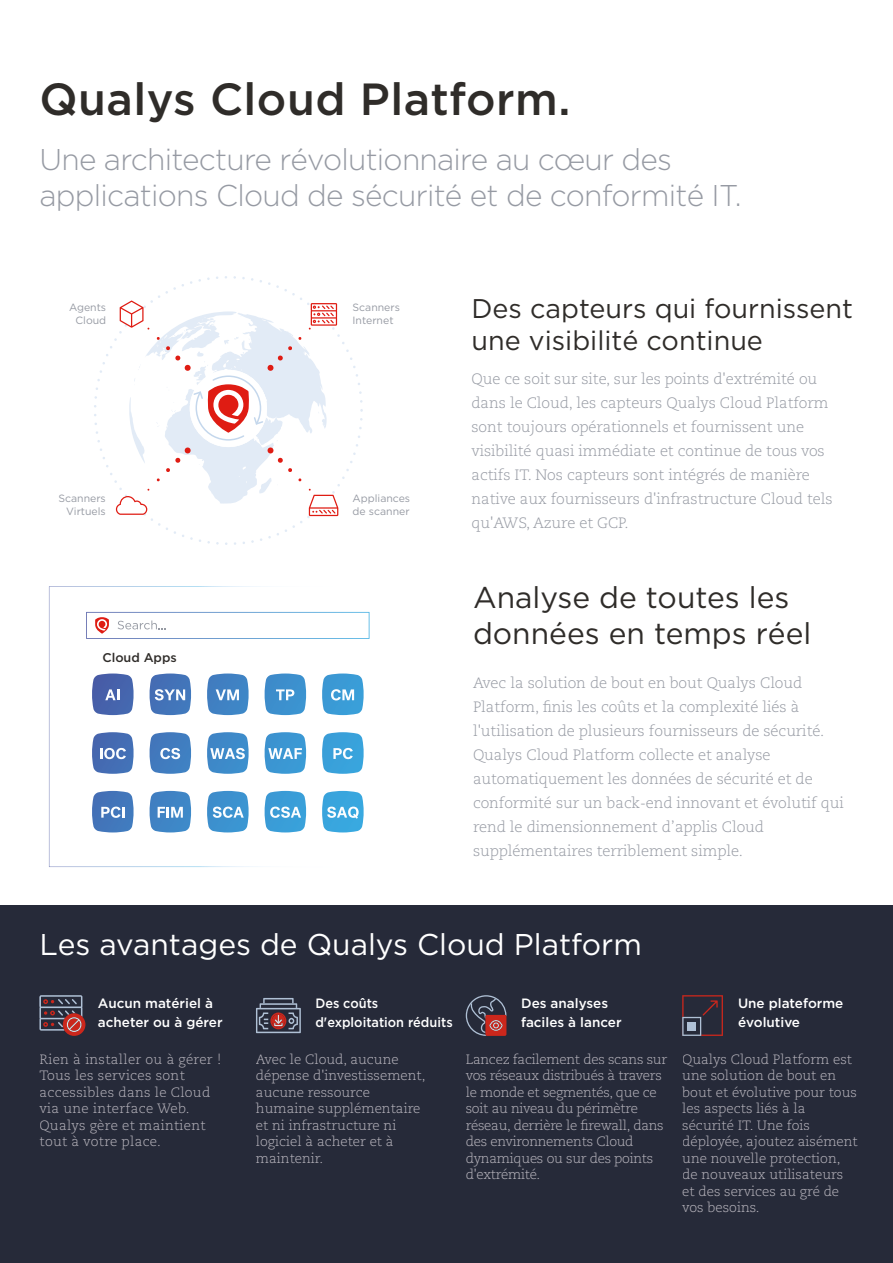
<style>
.page{position:relative;width:893px;height:1263px;background:#fff}
.page>*{position:absolute;margin:0;border:0;box-sizing:border-box;transform-origin:0 0}
.t1{font:500 45px "Gotham";letter-spacing:.01em;color:#2f2c29}
.t2{font:300 30px/36px "Gotham";letter-spacing:-.025em;color:#969aa3}
.t3{font:30px/36px "Gotham";color:#2f2c29}
.t4{font:30px "Gotham";color:#fff}
.t5{font:27px/32.4px "Gotham";color:#2f2c29}
.t6{font:300 15px/24px "Caecilia LT Pro 45";letter-spacing:-.005em;color:#969aa3}
.t7{font:300 13.5px/16.5px "Caecilia LT Pro 45";color:#b9b6be}
.t8{font:300 13.5px/16.5px "Caecilia LT Pro 45";letter-spacing:-.02em;color:#b9b6be}
.t9{font:300 13.5px/16.5px "Caecilia LT Pro 45";letter-spacing:.02em;color:#b9b6be}
.t10{font:500 13.5px/19.5px "Gotham";color:#fff}
.t11{font:500 13.5px/19.5px "Gotham";color:#fff;scale:.95 1}
.t12{font:500 12.6px "Gotham";color:#2f2c29}
.t13{font:10.5px/12.9px "Gotham";color:#969aa3;text-align:right}
</style>
<div class="page">
<div style="left:0;top:905px;width:893px;height:358px;background:#262a39"></div>
<svg style="left:39px;top:995px;width:46px;height:41px"></svg>
<svg style="left:256px;top:998px;width:45px;height:35px"></svg>
<svg style="left:466px;top:995px;width:40px;height:41px"></svg>
<svg style="left:682px;top:995px;width:41px;height:41px"></svg>
<svg style="left:94px;top:276px;width:269px;height:269px"></svg>
<svg style="left:116px;top:300px;width:222px;height:216px"></svg>
<svg style="left:49px;top:586px;width:321px;height:281px"></svg>
<svg style="left:101px;top:807px;width:24px;height:11px"></svg>
<svg style="left:327px;top:807px;width:32px;height:12px"></svg>
<svg style="left:158px;top:807px;width:25px;height:11px"></svg>
<svg style="left:213px;top:807px;width:31px;height:11px"></svg>
<svg style="left:270px;top:807px;width:31px;height:11px"></svg>
<svg style="left:92px;top:673px;width:272px;height:101px"></svg>
<svg style="left:86px;top:612px;width:283px;height:27px"></svg>
<h1 class="t1" style="left:39px;top:73px;width:533px">Qualys Cloud Platform.</h1>
<h2 class="t2" style="left:39px;top:141px;width:704px">Une architecture révolutionnaire au cœur des applications Cloud de sécurité et de conformité IT.</h2>
<p class="t13" style="left:69px;top:300px;width:39px">Agents<br>Cloud</p>
<p class="t13" style="left:353px;top:300px;width:49px;text-align:left">Scanners<br>Internet</p>
<p class="t13" style="left:58px;top:492px;width:49px">Scanners<br>Virtuels</p>
<p class="t13" style="left:353px;top:492px;width:59px;text-align:left">Appliances de scanner</p>
<p class="t12" style="left:102px;top:650px;width:76px">Cloud Apps</p>
<h3 class="t5" style="left:471px;top:291px;width:383px">Des capteurs qui fournissent une visibilité continue</h3>
<p class="t6" style="left:471px;top:367px;width:363px">Que ce soit sur site, sur les points d'extrémité ou dans le Cloud, les capteurs Qualys Cloud Platform sont toujours opérationnels et fournissent une visibilité quasi immédiate et continue de tous vos actifs IT. Nos capteurs sont intégrés de manière native aux fournisseurs d'infrastructure Cloud tels qu'AWS, Azure et GCP.</p>
<h2 class="t3" style="left:473px;top:579px;width:340px">Analyse de toutes les données en temps réel</h2>
<p class="t6" style="left:473px;top:671px;width:372px">Avec la solution de bout en bout Qualys Cloud Platform, finis les coûts et la complexité liés à l'utilisation de plusieurs fournisseurs de sécurité.<br>Qualys Cloud Platform collecte et analyse automatiquement les données de sécurité et de conformité sur un back-end innovant et évolutif qui rend le dimensionnement d’applis Cloud supplémentaires terriblement simple.</p>
<h2 class="t4" style="left:39px;top:928px;width:604px">Les avantages de Qualys Cloud Platform</h2>
<p class="t10" style="left:98px;top:993px;width:126px">Aucun matériel à acheter ou à gérer</p>
<p class="t11" style="left:315px;top:993px;width:146px">Des coûts d'exploitation réduits</p>
<p class="t10" style="left:521px;top:993px;width:102px">Des analyses faciles à lancer</p>
<p class="t10" style="left:738px;top:993px;width:107px">Une plateforme évolutive</p>
<p class="t9" style="left:39px;top:1050px;width:183px">Rien à installer ou à gérer !<br>Tous les services sont accessibles dans le Cloud via une interface Web.<br>Qualys gère et maintient tout à votre place.</p>
<p class="t7" style="left:256px;top:1050px;width:171px">Avec le Cloud, aucune dépense d'investissement, aucune ressource humaine supplémentaire et ni infrastructure ni logiciel à acheter et à maintenir.</p>
<p class="t8" style="left:466px;top:1050px;width:203px">Lancez facilement des scans sur vos réseaux distribués à travers le monde et segmentés, que ce soit au niveau du périmètre réseau, derrière le firewall, dans des environnements Cloud dynamiques ou sur des points d'extrémité.</p>
<p class="t7" style="left:682px;top:1050px;width:177px">Qualys Cloud Platform est une solution de bout en bout et évolutive pour tous les aspects liés à la sécurité IT. Une fois déployée, ajoutez aisément une nouvelle protection, de nouveaux utilisateurs et des services au gré de vos besoins.</p>
</div>
